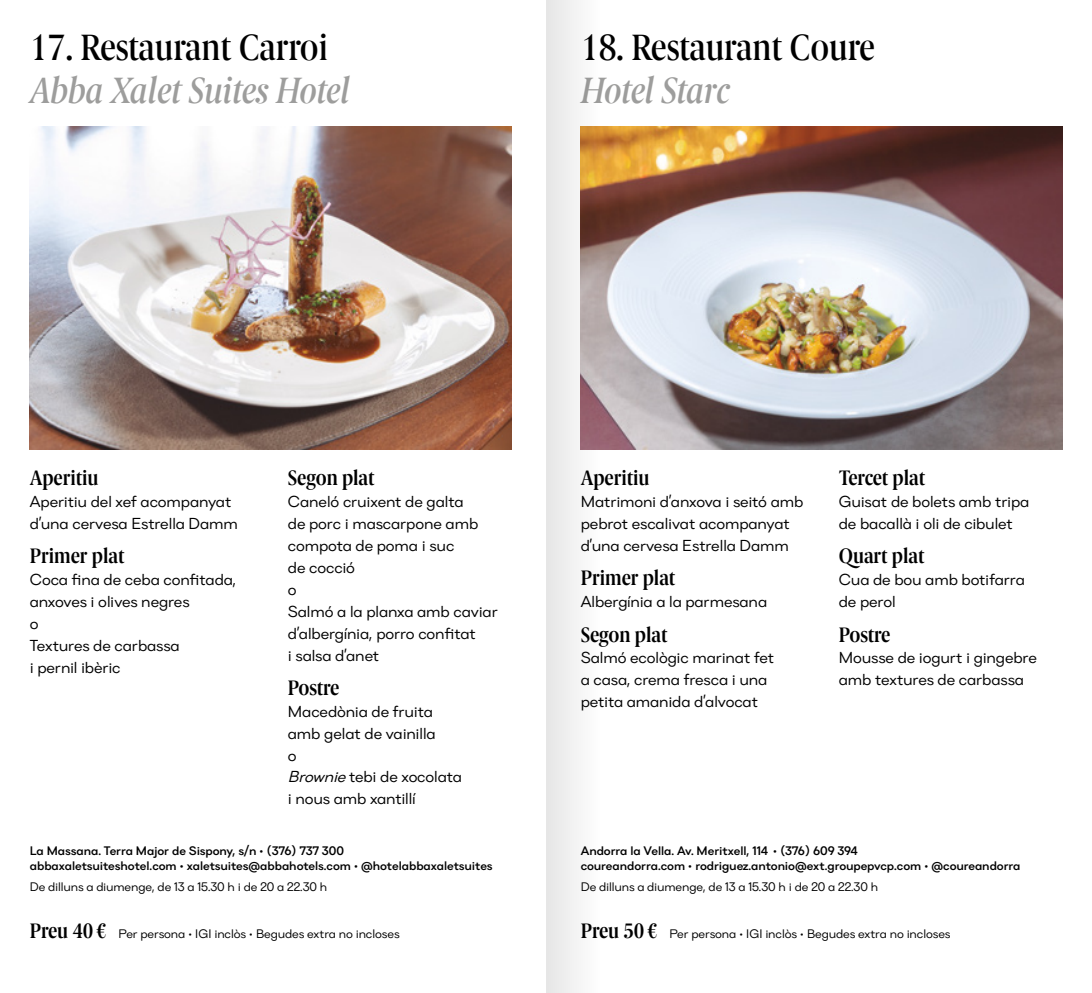
<style>
.page{position:relative;width:1092px;height:993px;background:#fff}
.page>*{position:absolute;margin:0;border:0;box-sizing:border-box;transform-origin:0 0}
.t1{font:500 36.75px "Berlingske Serif Cn";color:#000}
.t2{font:italic 500 36.75px "Berlingske Serif Cn";letter-spacing:-.02em;color:#9d9d9c}
.t3{font:21px "Berlingske Serif Cn D Bd";color:#000}
.t4{font:15.75px/21.9px "Danzza";letter-spacing:-.01em;color:#000}
.t5{font:500 12.25px/15.8px "Danzza";letter-spacing:-.01em;color:#000}
.t6{font:12.25px "Danzza";letter-spacing:-.01em;color:#000}
.s1{font-style:italic}
.s2{font-family:"Berlingske Serif Cn D Bd";font-size:21px}
</style>
<div class="page">
<img style="left:601px;top:126px;width:461px;height:323px">
<img style="left:30px;top:126px;width:481px;height:323px">
<svg style="left:546px;top:0;width:55px;height:992px;fill:#efefef"></svg>
<h1 class="t1" style="left:30px;top:24px;width:299px">17. Restaurant Carroi</h1>
<h1 class="t2" style="left:30px;top:65px;width:321px">Abba Xalet Suites Hotel</h1>
<h1 class="t1" style="left:580px;top:24px;width:296px">18. Restaurant Coure</h1>
<h1 class="t2" style="left:580px;top:65px;width:151px">Hotel Starc</h1>
<h2 class="t3" style="left:30px;top:464px;width:70px">Aperitiu</h2>
<p class="t4" style="left:30px;top:490px;width:210px">Aperitiu del xef acompanyat d’una cervesa Estrella Damm</p>
<h2 class="t3" style="left:30px;top:542px;width:96px">Primer plat</h2>
<p class="t4" style="left:30px;top:568px;width:208px">Coca fina de ceba confitada, anxoves i olives negres<br>o<br>Textures de carbassa<br>i pernil ibèric</p>
<h2 class="t3" style="left:288px;top:464px;width:88px">Segon plat</h2>
<p class="t4" style="left:288px;top:490px;width:211px">Caneló cruixent de galta<br>de porc i mascarpone amb compota de poma i suc<br>de cocció<br>o<br>Salmó a la planxa amb caviar d’albergínia, porro confitat<br>i salsa d’anet</p>
<h2 class="t3" style="left:288px;top:673px;width:53px">Postre</h2>
<p class="t4" style="left:288px;top:700px;width:176px">Macedònia de fruita amb gelat de vainilla<br>o<br><span class="s1">Brownie</span>tebi de xocolata i nous amb xantillí</p>
<h2 class="t3" style="left:580px;top:464px;width:70px">Aperitiu</h2>
<p class="t4" style="left:580px;top:490px;width:224px">Matrimoni d’anxova i seitó amb pebrot escalivat acompanyat d’una cervesa Estrella Damm</p>
<h2 class="t3" style="left:580px;top:564px;width:96px">Primer plat</h2>
<p class="t4" style="left:580px;top:590px;width:188px">Albergínia a la parmesana</p>
<h2 class="t3" style="left:580px;top:620px;width:88px">Segon plat</h2>
<p class="t4" style="left:580px;top:646px;width:195px">Salmó ecològic marinat fet a casa, crema fresca i una petita amanida d’alvocat</p>
<h2 class="t3" style="left:838px;top:464px;width:88px">Tercet plat</h2>
<p class="t4" style="left:838px;top:490px;width:192px">Guisat de bolets amb tripa de bacallà i oli de cibulet</p>
<h2 class="t3" style="left:838px;top:542px;width:87px">Quart plat</h2>
<p class="t4" style="left:838px;top:568px;width:187px">Cua de bou amb botifarra de perol</p>
<h2 class="t3" style="left:838px;top:620px;width:53px">Postre</h2>
<p class="t4" style="left:838px;top:646px;width:199px">Mousse de iogurt i gingebre amb textures de carbassa</p>
<p class="t5" style="left:30px;top:842px;width:464px">La Massana. Terra Major de Sispony, s/n • (376) 737 300 abbaxaletsuiteshotel.com • xaletsuites@abbahotels.com • @hotelabbaxaletsuites</p>
<p class="t6" style="left:30px;top:878px;width:299px">De dilluns a diumenge, de 13 a 15.30 h i de 20 a 22.30 h</p>
<p class="t6" style="left:30px;top:926px;width:371px"><span class="s2">Preu 40€</span> Per persona • IGI inclòs • Begudes extra no incloses</p>
<p class="t5" style="left:580px;top:842px;width:441px">Andorra la Vella. Av. Meritxell, 114 • (376) 609 394<br>coureandorra.com • rodriguez.antonio@ext.groupepvcp.com • @coureandorra</p>
<p class="t6" style="left:580px;top:878px;width:299px">De dilluns a diumenge, de 13 a 15.30 h i de 20 a 22.30 h</p>
<p class="t6" style="left:580px;top:926px;width:371px"><span class="s2">Preu 50€</span> Per persona • IGI inclòs • Begudes extra no incloses</p>
</div>
